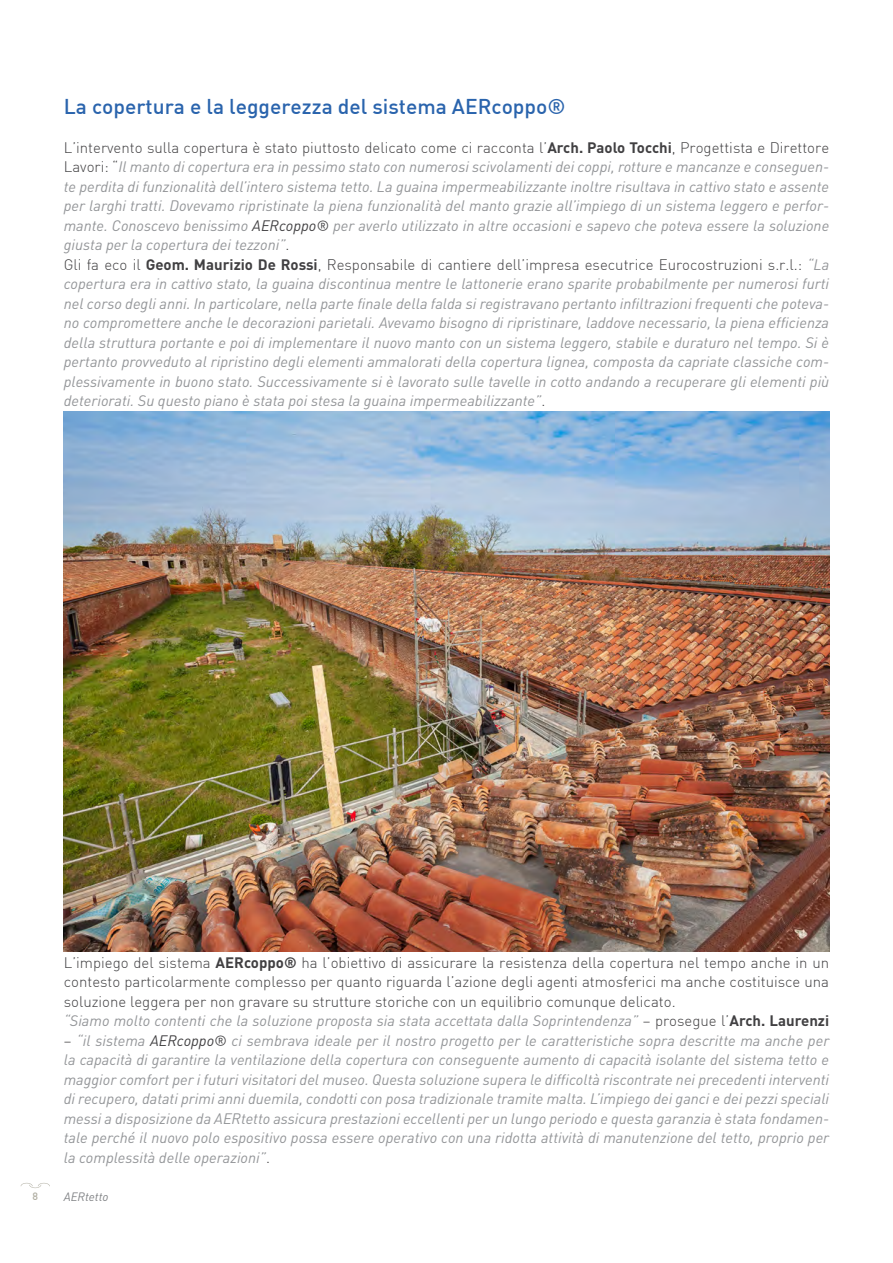
<style>
.page{position:relative;width:893px;height:1263px;background:#fff}
.page>*{position:absolute;margin:0;border:0;box-sizing:border-box;transform-origin:0 0}
.t1{font:500 21px "DIN";color:#2a64ad}
.t2{font:italic 15px/19.5px "DIN";color:#939598}
.t3{font:300 15px/19.5px "DIN";color:#414042}
.t4{font:italic 12px "DIN";color:#808285}
.t5{font:500 10.5px "DIN";color:#b0aea2}
.s1{font-weight:300;font-style:normal;color:#414042}
.s2{font-weight:700;font-style:normal;color:#414042}
.s3{color:#414042}
.s4{font-weight:700}
.s5{font-weight:400;font-style:italic;color:#939598}
</style>
<div class="page">
<svg style="left:21px;top:1183px;width:29px;height:5px"></svg>
<img style="left:64px;top:411px;width:765px;height:540px">
<h1 class="t1" style="left:64px;top:93px;width:503px">La copertura e la leggerezza del sistema AERcoppo®</h1>
<p class="t2" style="left:64px;top:137px;width:767px"><span class="s1">L’intervento sulla copertura è stato piuttosto delicato come ci racconta l’</span><span class="s2">Arch. Paolo Tocchi</span><span class="s1">, Progettista e Direttore Lavori: “</span>Il manto di copertura era in pessimo stato con numerosi scivolamenti dei coppi, rotture e mancanze e conseguen&shy;te perdita di funzionalità dell’intero sistema tetto. La guaina impermeabilizzante inoltre risultava in cattivo stato e assente per larghi tratti. Dovevamo ripristinate la piena funzionalità del manto grazie all’impiego di un sistema leggero e perfor&shy;mante. Conoscevo benissimo <span class="s3">AERcoppo®</span> per averlo utilizzato in altre occasioni e sapevo che poteva essere la soluzione giusta per la copertura dei tezzoni”<span class="s1">.<br>Gli fa eco il</span> <span class="s2">Geom. Maurizio De Rossi</span><span class="s1">, Responsabile di cantiere dell’impresa esecutrice Eurocostruzioni s.r.l.:</span> “La copertura era in cattivo stato, la guaina discontinua mentre le lattonerie erano sparite probabilmente per numerosi furti nel corso degli anni. In particolare, nella parte finale della falda si registravano pertanto infiltrazioni frequenti che poteva&shy;no compromettere anche le decorazioni parietali. Avevamo bisogno di ripristinare, laddove necessario, la piena efficienza della struttura portante e poi di implementare il nuovo manto con un sistema leggero, stabile e duraturo nel tempo. Si è pertanto provveduto al ripristino degli elementi ammalorati della copertura lignea, composta da capriate classiche com&shy;plessivamente in buono stato. Successivamente si è lavorato sulle tavelle in cotto andando a recuperare gli elementi più deteriorati. Su questo piano è stata poi stesa la guaina impermeabilizzante”<span class="s1">.</span></p>
<p class="t3" style="left:64px;top:952px;width:767px">L’impiego del sistema <span class="s4">AERcoppo®</span> ha l’obiettivo di assicurare la resistenza della copertura nel tempo anche in un contesto particolarmente complesso per quanto riguarda l’azione degli agenti atmosferici ma anche costituisce una soluzione leggera per non gravare su strutture storiche con un equilibrio comunque delicato.<br><span class="s5">“Siamo molto contenti che la soluzione proposta sia stata accettata dalla Soprintendenza”</span> – prosegue l’<span class="s4">Arch. Laurenzi</span></p>
<p class="t2" style="left:64px;top:1030px;width:767px;text-align:justify"><span class="s1">–</span> “il sistema <span class="s3">AERcoppo®</span> ci sembrava ideale per il nostro progetto per le caratteristiche sopra descritte ma anche per la capacità di garantire la ventilazione della copertura con conseguente aumento di capacità isolante del sistema tetto e maggior comfort per i futuri visitatori del museo. Questa soluzione supera le difficoltà riscontrate nei precedenti interventi di recupero, datati primi anni duemila, condotti con posa tradizionale tramite malta. L’impiego dei ganci e dei pezzi speciali messi a disposizione da AERtetto assicura prestazioni eccellenti per un lungo periodo e questa garanzia è stata fondamen&shy;tale perché il nuovo polo espositivo possa essere operativo con una ridotta attività di manutenzione del tetto, proprio per la complessità delle operazioni”<span class="s1">.</span></p>
<p class="t5" style="left:33px;top:1190px;width:7px">8</p>
<p class="t4" style="left:64px;top:1189px;width:46px">AERtetto</p>
</div>
